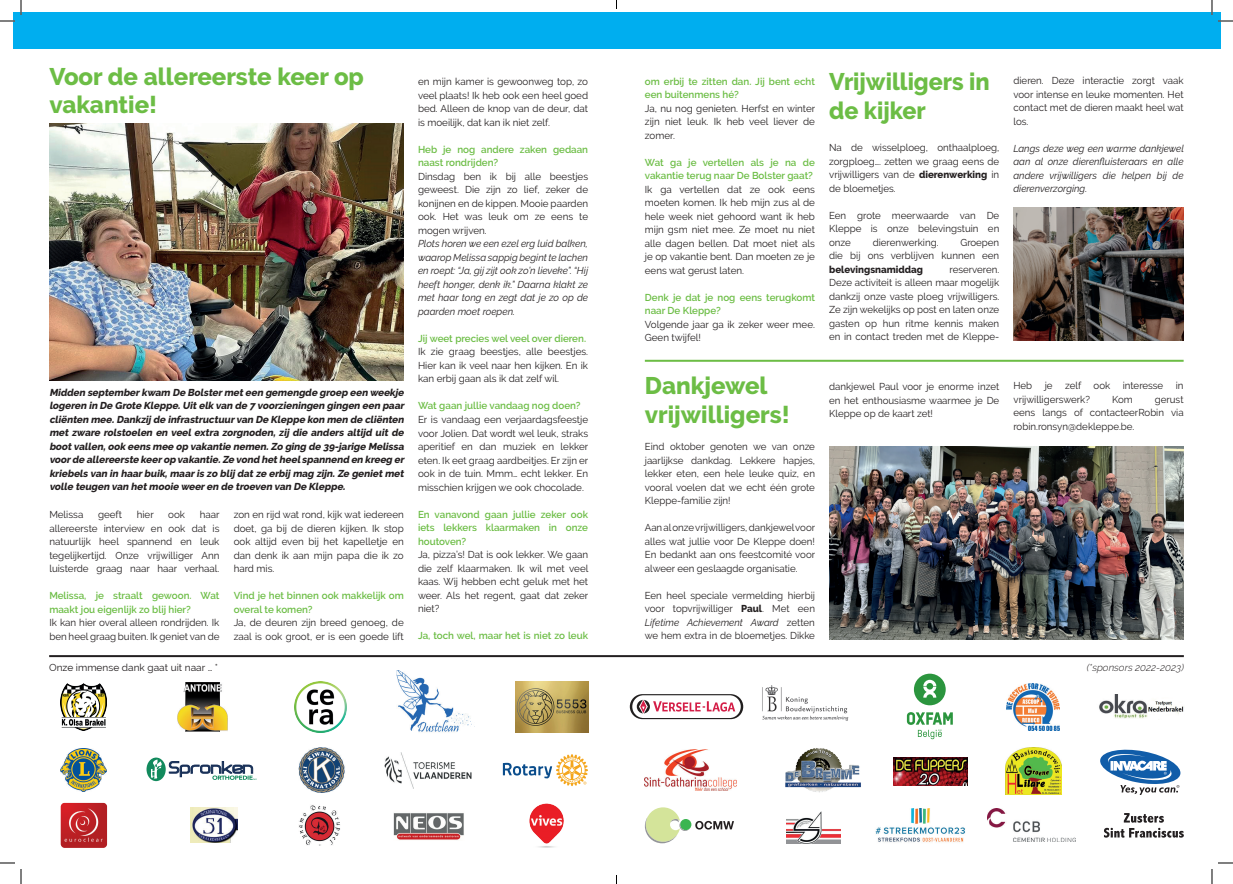
<style>
.page{position:relative;width:1233px;height:884px;background:#fff}
.page>*{position:absolute;margin:0;border:0;box-sizing:border-box;transform-origin:0 0}
.t1{font:800 24px/28.8px "Raleway";color:#6cbd45}
.t2{font:10px/13.5px "Raleway";color:#231f20;text-align:justify}
.t3{font:italic 800 10px/13.5px "Raleway";color:#231f20;text-align:justify}
.t4{font:600 10px/13.5px "Raleway";color:#6cbd45}
.t5{font:italic 10px/13.5px "Raleway";color:#231f20;text-align:justify}
.t6{font:10px "Raleway";color:#231f20}
.t7{font:italic 300 10px "Raleway";color:#231f20}
.t8{font:800 10px "Raleway";color:#231f20}
.s1{font-weight:800}
.s2{font-style:italic}
</style>
<div class="page">
<div style="left:12px;top:12px;width:1208px;height:37px;background:#00aeef"></div>
<img style="left:60px;top:683px;width:46px;height:48px">
<img style="left:178px;top:682px;width:49px;height:50px">
<img style="left:294px;top:682px;width:52px;height:50px">
<img style="left:515px;top:682px;width:73px;height:50px">
<img style="left:61px;top:749px;width:46px;height:42px">
<img style="left:529px;top:803px;width:35px;height:45px">
<img style="left:384px;top:752px;width:87px;height:36px">
<img style="left:190px;top:808px;width:47px;height:35px">
<img style="left:393px;top:813px;width:71px;height:27px">
<img style="left:299px;top:805px;width:41px;height:41px">
<img style="left:762px;top:685px;width:87px;height:36px">
<img style="left:785px;top:748px;width:76px;height:45px">
<img style="left:987px;top:809px;width:88px;height:33px">
<hr style="left:49px;top:655px;width:1134px;height:2px;background:#231f20">
<img style="left:1006px;top:683px;width:54px;height:48px">
<img style="left:645px;top:750px;width:91px;height:41px">
<div style="left:680px;top:819px;width:11px;height:11px;background:#3bb551;border-radius:50%"></div>
<svg style="left:645px;top:807px;width:44px;height:36px"></svg>
<svg style="left:695px;top:821px;width:39px;height:8px"></svg>
<svg style="left:503px;top:754px;width:85px;height:32px"></svg>
<svg style="left:1104px;top:813px;width:79px;height:25px"></svg>
<img style="left:298px;top:747px;width:47px;height:46px">
<img style="left:1099px;top:695px;width:85px;height:24px">
<img style="left:61px;top:803px;width:46px;height:45px">
<img style="left:396px;top:670px;width:76px;height:62px">
<img style="left:893px;top:757px;width:75px;height:29px">
<img style="left:786px;top:811px;width:54px;height:32px">
<img style="left:875px;top:809px;width:90px;height:33px">
<svg style="left:146px;top:757px;width:20px;height:24px"></svg>
<svg style="left:151px;top:759px;width:11px;height:19px"></svg>
<svg style="left:169px;top:761px;width:88px;height:19px"></svg>
<svg style="left:914px;top:674px;width:31px;height:31px"></svg>
<svg style="left:907px;top:712px;width:45px;height:27px"></svg>
<svg style="left:630px;top:694px;width:113px;height:25px"></svg>
<svg style="left:1100px;top:749px;width:81px;height:46px"></svg>
<img style="left:1005px;top:748px;width:56px;height:46px">
<img style="left:49px;top:123px;width:355px;height:258px">
<hr style="left:645px;top:360px;width:538px;height:2px;background:#6cbd45">
<img style="left:829px;top:446px;width:354px;height:193px">
<img style="left:1013px;top:207px;width:170px;height:133px">
<svg style="left:1218px;top:20px;width:15px;height:2px"></svg>
<svg style="left:0;top:0;width:22px;height:22px"></svg>
<svg style="left:0;top:862px;width:22px;height:22px"></svg>
<svg style="left:1211px;top:0;width:1px;height:15px"></svg>
<svg style="left:1211px;top:862px;width:22px;height:22px"></svg>
<h1 class="t1" style="left:49px;top:62px;width:316px">Voor de allereerste keer op vakantie!</h1>
<p class="t3" style="left:49px;top:386px;width:358px">Midden septemberkwam De Bolstermet een gemengde groep een weekje logeren in De Grote Kleppe.Uit elk van de 7 voorzieningen gingen een paar cliënten mee.Dankzij de infrastructuurvan De Kleppe kon men de cliënten met zware rolstoelen en veel extra zorgnoden, zij die anders altijd uit de boot vallen,ook eens mee op vakantie nemen.Zo ging de 39-jarige Melissa voorde allereerste keerop vakantie.Ze vond het heelspannend en kreeg er kriebels van in haarbuik,maaris zo blij dat ze erbij mag zij n.Ze geniet met volle teugen van het mooie weeren de troeven van De Kleppe.</p>
<p class="t2" style="left:49px;top:508px;width:35px">Melissa</p>
<p class="t2" style="left:98px;top:508px;width:26px">geeft</p>
<p class="t2" style="left:137px;top:508px;width:19px">hier</p>
<p class="t2" style="left:168px;top:508px;width:18px">ook</p>
<p class="t2" style="left:49px;top:508px;width:172px;text-indent:150px">haar allereerste interview en ook dat is natuurlijk heel spannend en leuk tegelijkertijd. Onze vrijwilliger Ann luisterde graag naar haar verhaal.</p>
<p class="t4" style="left:49px;top:589px;width:172px">Melissa, je straalt gewoon. Wat maakt jou eigenlijk zo blij hier?</p>
<p class="t2" style="left:49px;top:616px;width:172px">Ik kan hier overal alleen rondrijden. Ik ben heel graag buiten. Ik geniet van de</p>
<p class="t2" style="left:234px;top:508px;width:172px">zon en rijd wat rond, kijk wat iedereen doet, ga bij de dieren kijken. Ik stop ook altijd even bij het kapelletje en dan denk ik aan mijn papa die ik zo hard mis.</p>
<p class="t4" style="left:234px;top:589px;width:172px">Vind je het binnen ook makkelijk om overal te komen?</p>
<p class="t2" style="left:234px;top:616px;width:172px">Ja, de deuren zijn breed genoeg, de zaal is ook groot, er is een goede lift</p>
<p class="t2" style="left:418px;top:75px;width:172px">en mijn kamer is gewoonweg top, zo veel plaats! Ik heb ook een heel goed bed. Alleen de knop van de deur, dat is moeilijk, dat kan ik niet zelf.</p>
<p class="t4" style="left:418px;top:143px;width:172px">Heb je nog andere zaken gedaan naast rondrijden?</p>
<p class="t2" style="left:418px;top:170px;width:172px">Dinsdag ben ik bij alle beestjes geweest. Die zijn zo lief, zeker de konijnen en de kippen. Mooie paarden ook. Het was leuk om ze eens te mogen wrijven.</p>
<p class="t5" style="left:418px;top:237px;width:172px">Plots horen we een ezel erg luid balken, waarop Melissa sappig begint te lachen en roept: “Ja, gij zijt ook zo’n lieveke”. “Hij heeft honger, denk ik.” Daarna klakt ze met haar tong en zegt dat je zo op de paarden moet roepen.</p>
<p class="t4" style="left:418px;top:332px;width:170px">Jij weet precies wel veel over dieren.</p>
<p class="t2" style="left:418px;top:345px;width:172px">Ik zie graag beestjes, alle beestjes.<br>Hier kan ik veel naar hen kijken. En ik kan erbij gaan als ik dat zelf wil.</p>
<p class="t4" style="left:418px;top:399px;width:164px">Wat gaan jullie vandaag nog doen?</p>
<p class="t2" style="left:418px;top:413px;width:172px">Er is vandaag een verjaardagsfeestje voor Jolien. Dat wordt wel leuk, straks aperitief en dan muziek en lekker eten. Ik eet graag aardbeitjes. Er zijn er ook in de tuin. Mmm… echt lekker. En misschien krijgen we ook chocolade.</p>
<p class="t4" style="left:418px;top:507px;width:172px;text-align:justify">En vanavond gaan jullie zeker ook iets lekkers klaarmaken in onze houtoven?</p>
<p class="t2" style="left:418px;top:548px;width:172px">Ja, pizza’s! Dat is ook lekker. We gaan die zelf klaarmaken. Ik wil met veel kaas. Wij hebben echt geluk met het weer. Als het regent, gaat dat zeker niet?</p>
<p class="t4" style="left:418px;top:629px;width:172px">Ja, toch wel, maar het is niet zo leuk</p>
<p class="t4" style="left:645px;top:74px;width:172px">om erbij te zitten dan. Jij bent echt een buitenmens hé?</p>
<p class="t2" style="left:645px;top:101px;width:172px">Ja, nu nog genieten. Herfst en winter zijn niet leuk. Ik heb veel liever de zomer.</p>
<p class="t4" style="left:645px;top:155px;width:172px">Wat ga je vertellen als je na de vakantie terug naar De Bolster gaat?</p>
<p class="t2" style="left:645px;top:182px;width:172px">Ik ga vertellen dat ze ook eens moeten komen. Ik heb mijn zus al de hele week niet gehoord want ik heb mijn gsm niet mee. Ze moet nu niet alle dagen bellen. Dat moet niet als je op vakantie bent. Dan moeten ze je eens wat gerust laten.</p>
<p class="t4" style="left:645px;top:290px;width:172px">Denk je dat je nog eens terugkomt naar De Kleppe?</p>
<p class="t2" style="left:645px;top:317px;width:172px">Volgende jaar ga ik zeker weer mee.<br>Geen twijfel!</p>
<h1 class="t1" style="left:645px;top:372px;width:146px">Dankjewel vrijwilligers!</h1>
<p class="t2" style="left:645px;top:440px;width:172px">Eind oktober genoten we van onze jaarlijkse dankdag. Lekkere hapjes, lekker eten, een hele leuke quiz, en vooral voelen dat we echt één grote Kleppe-familie zijn!</p>
<p class="t2" style="left:645px;top:521px;width:172px">Aan al onze vrijwilligers, dankjewel voor alles wat jullie voor De Kleppe doen!<br>En bedankt aan ons feestcomité voor alweer een geslaagde organisatie.</p>
<p class="t2" style="left:645px;top:588px;width:172px">Een heel speciale vermelding hierbij voor topvrijwilliger <span class="s1">Paul</span>. Met een <span class="s2">Lifetime Achievement Award</span> zetten we hem extra in de bloemetjes. Dikke</p>
<h1 class="t1" style="left:829px;top:67px;width:162px">Vrijwilligers in de kijker</h1>
<p class="t2" style="left:829px;top:141px;width:172px">Na de wisselploeg, onthaalploeg, zorgploeg…. zetten we graag eens de vrijwilligers van de <span class="s1">dierenwerking</span> in de bloemetjes.</p>
<p class="t2" style="left:829px;top:208px;width:172px">Een grote meerwaarde van De Kleppe is onze belevingstuin en onze</p>
<p class="t2" style="left:872px;top:235px;width:67px">dierenwerking.</p>
<p class="t2" style="left:829px;top:235px;width:172px;text-align:right">Groepen<br>die bij ons verblijven kunnen een</p>
<p class="t8" style="left:829px;top:263px;width:95px">belevingsnamiddag</p>
<p class="t2" style="left:829px;top:262px;width:172px;text-indent:120px">reserveren.<br>Deze activiteit is alleen maar mogelijk dankzij onze vaste ploeg vrijwilligers.<br>Ze zijn wekelijks op post en laten onze gasten op hun ritme kennis maken en in contact treden met de Kleppe-</p>
<p class="t2" style="left:829px;top:380px;width:172px">dankjewel Paul voor je enorme inzet en het enthousiasme waarmee je De Kleppe op de kaart zet!</p>
<p class="t2" style="left:1013px;top:74px;width:172px">dieren. Deze interactie zorgt vaak voor intense en leuke momenten. Het contact met de dieren maakt heel wat los.</p>
<p class="t5" style="left:1013px;top:142px;width:172px">Langs deze weg een warme dankjewel aan al onze dierenfluisteraars en alle andere vrijwilligers die helpen bij de dierenverzorging.</p>
<p class="t2" style="left:1013px;top:379px;width:172px">Heb je zelf ook interesse in vrijwilligerswerk?</p>
<p class="t2" style="left:1112px;top:392px;width:22px">Kom</p>
<p class="t2" style="left:1013px;top:392px;width:172px;text-indent:141px">gerust eens langs of contacteerRobin via robin.ronsyn@dekleppe.be.</p>
<p class="t6" style="left:49px;top:661px;width:170px">Onze immense dank gaat uit naar … *</p>
<p class="t7" style="left:1086px;top:661px;width:99px">(*sponsors 2022-2023)</p>
</div>
